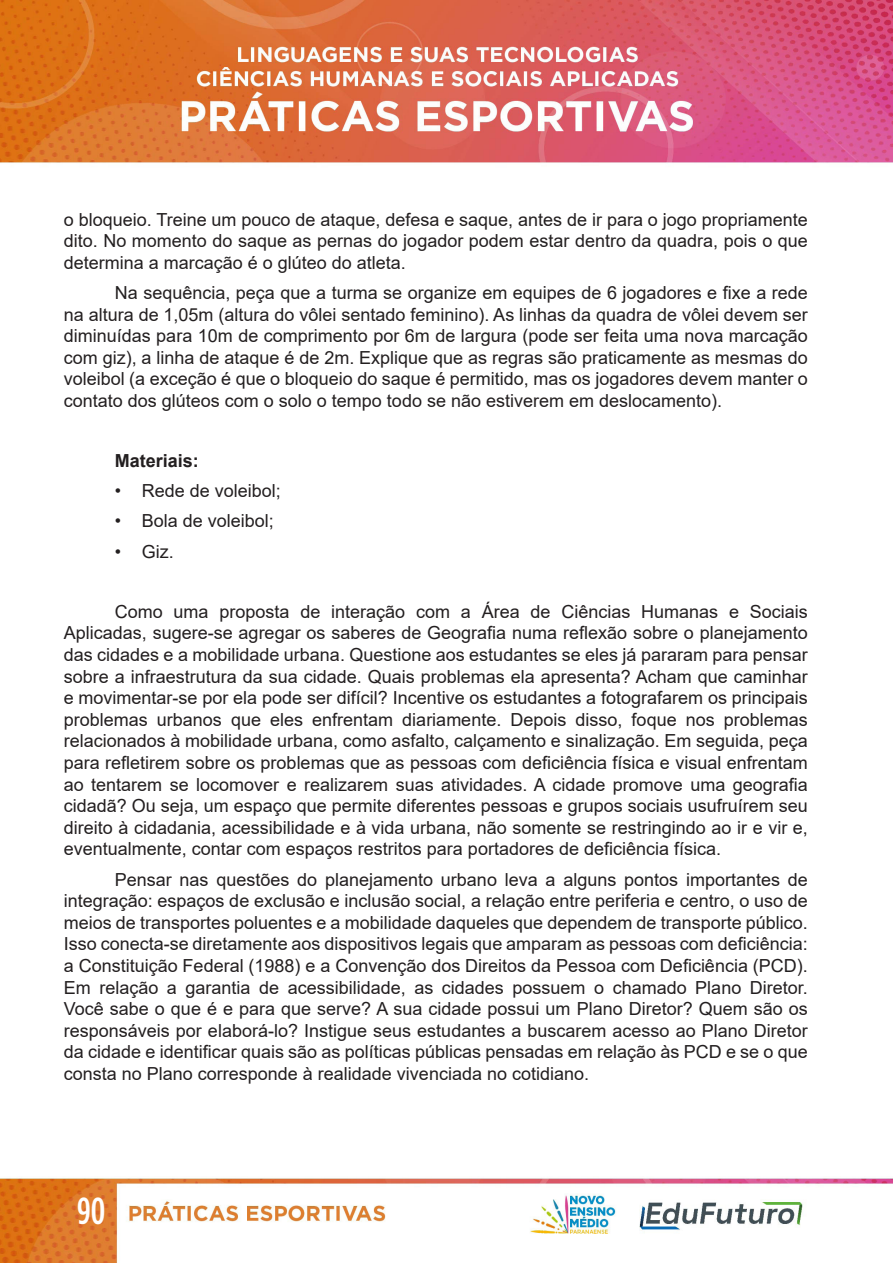
<style>
.page{position:relative;width:893px;height:1263px;background:#fff}
.page>*{position:absolute;margin:0;border:0;box-sizing:border-box;transform-origin:0 0}
.t1{font:500 37.5px "Gotham Condensed";color:#fff}
.t2{font:18px/21.6px "Arial";color:#231f20;text-align:justify}
.t3{font:700 18px "Arial";color:#231f20}
</style>
<div class="page">
<img style="left:0;top:0;width:893px;height:1263px">
<p class="t2" style="left:64px;top:208px;width:746px">o bloqueio. Treine um pouco de ataque, defesa e saque, antes de ir para o jogo propriamente dito. No momento do saque as pernas do jogador podem estar dentro da quadra, pois o que determina a marcação é o glúteo do atleta.</p>
<p class="t2" style="left:64px;top:282px;width:746px;text-indent:51px">Na sequência, peça que a turma se organize em equipes de 6 jogadores e fixe a rede na altura de 1,05m (altura do vôlei sentado feminino). As linhas da quadra de vôlei devem ser diminuídas para 10m de comprimento por 6m de largura (pode ser feita uma nova marcação com giz), a linha de ataque é de 2m. Explique que as regras são praticamente as mesmas do voleibol (a exceção é que o bloqueio do saque é permitido, mas os jogadores devem manter o contato dos glúteos com o solo o tempo todo se não estiverem em deslocamento).</p>
<p class="t3" style="left:115px;top:448px;width:86px">Materiais:</p>
<p class="t2" style="left:115px;top:480px;width:168px">• Rede de voleibol;</p>
<p class="t2" style="left:115px;top:510px;width:161px">• Bola de voleibol;</p>
<p class="t2" style="left:115px;top:540px;width:61px">• Giz.</p>
<p class="t2" style="left:64px;top:600px;width:746px;text-indent:51px">Como uma proposta de interação com a Área de Ciências Humanas e Sociais Aplicadas, sugere-se agregar os saberes de Geografia numa reflexão sobre o planejamento das cidades e a mobilidade urbana. Questione aos estudantes se eles já pararam para pensar sobre a infraestrutura da sua cidade. Quais problemas ela apresenta? Acham que caminhar e movimentar-se por ela pode ser difícil? Incentive os estudantes a fotografarem os principais problemas urbanos que eles enfrentam diariamente. Depois disso, foque nos problemas relacionados à mobilidade urbana, como asfalto, calçamento e sinalização. Em seguida, peça para refletirem sobre os problemas que as pessoas com deficiência física e visual enfrentam ao tentarem se locomover e realizarem suas atividades. A cidade promove uma geografia cidadã? Ou seja, um espaço que permite diferentes pessoas e grupos sociais usufruírem seu direito à cidadania, acessibilidade e à vida urbana, não somente se restringindo ao ir e vir e, eventualmente, contar com espaços restritos para portadores de deficiência física.</p>
<p class="t2" style="left:64px;top:868px;width:746px;text-indent:51px">Pensar nas questões do planejamento urbano leva a alguns pontos importantes de integração: espaços de exclusão e inclusão social, a relação entre periferia e centro, o uso de meios de transportes poluentes e a mobilidade daqueles que dependem de transporte público.<br>Isso conecta-se diretamente aos dispositivos legais que amparam as pessoas com deficiência: a Constituição Federal (1988) e a Convenção dos Direitos da Pessoa com Deficiência (PCD).<br>Em relação a garantia de acessibilidade, as cidades possuem o chamado Plano Diretor.<br>Você sabe o que é e para que serve? A sua cidade possui um Plano Diretor? Quem são os responsáveis por elaborá-lo? Instigue seus estudantes a buscarem acesso ao Plano Diretor da cidade e identificar quais são as políticas públicas pensadas em relação às PCD e se o que consta no Plano corresponde à realidade vivenciada no cotidiano.</p>
<h1 class="t1" style="left:77px;top:1190px;width:30px">90</h1>
</div>
